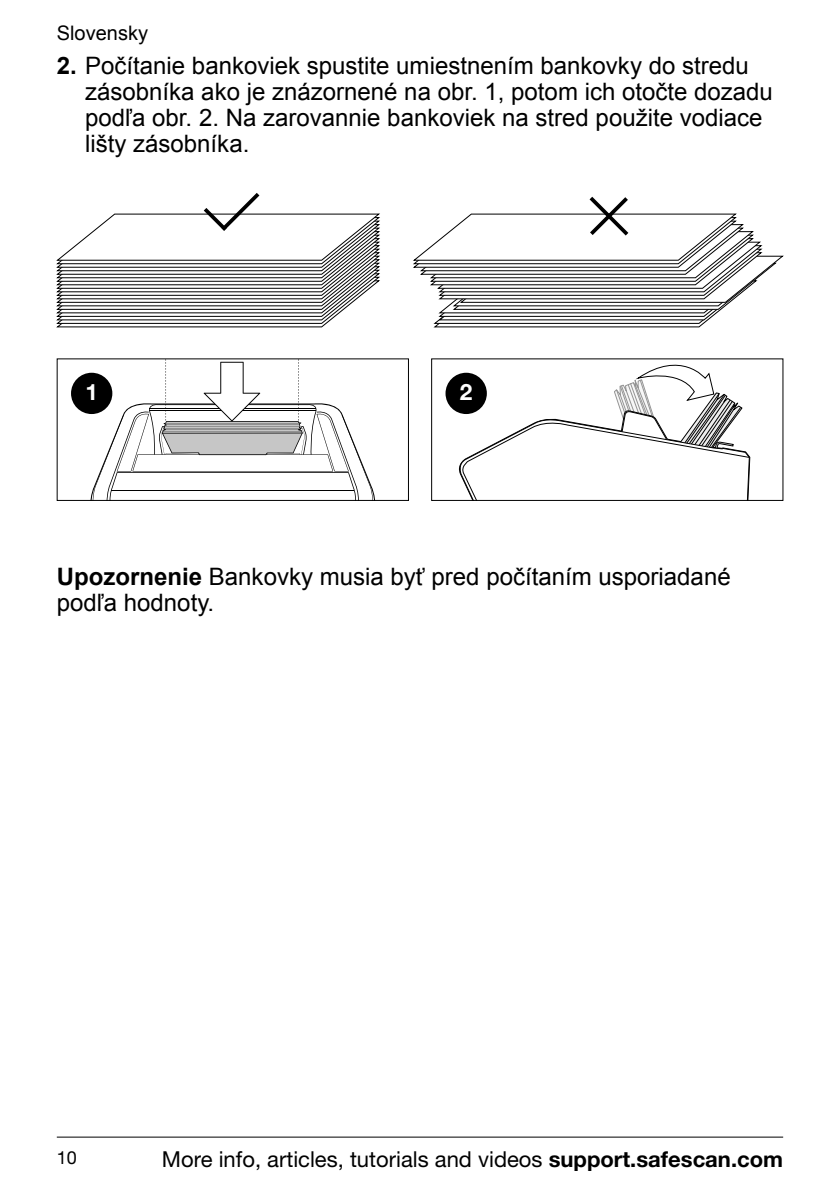
<style>
.page{position:relative;width:840px;height:1191px;background:#fff}
.page>*{position:absolute;margin:0;border:0;box-sizing:border-box;transform-origin:0 0}
.t1{font:24px/26px "Arial";color:#000}
.t2{font:700 22.6px "Helvetica Neue LT Std";color:#fff}
.t3{font:22px "Helvetica Neue LT Std";color:#000}
.t4{font:20px "Arial";color:#000}
.t5{font:18px "Helvetica Neue LT Std";color:#000}
.s1{font-weight:700}
</style>
<div class="page">
<hr style="left:57px;top:1136px;width:725px;height:1px;background:#000">
<svg style="left:56px;top:193px;width:324px;height:134px"></svg>
<svg style="left:413px;top:196px;width:370px;height:131px"></svg>
<svg style="left:89px;top:360px;width:286px;height:139px"></svg>
<div style="left:57px;top:358px;width:351px;height:143px;border:1px solid #000"></div>
<svg style="left:447px;top:364px;width:303px;height:135px"></svg>
<div style="left:431px;top:358px;width:351px;height:143px;border:1px solid #000"></div>
<div style="left:71px;top:373px;width:41px;height:41px;background:#000;border-radius:50%"></div>
<div style="left:445px;top:373px;width:41px;height:41px;background:#000;border-radius:50%"></div>
<p class="t4" style="left:57px;top:19px;width:93px">Slovensky</p>
<p class="t1" style="left:85px;top:53px;width:689px;text-indent:-28px"><span class="s1">2.</span> Počítanie bankoviek spustite umiestnením bankovky do stredu zásobníka ako je znázornené na obr. 1, potom ich otočte dozadu podľa obr. 2. Na zarovannie bankoviek na stred použite vodiace lišty zásobníka.</p>
<p class="t2" style="left:85px;top:378px;width:14px">1</p>
<p class="t2" style="left:459px;top:378px;width:14px">2</p>
<p class="t1" style="left:57px;top:563px;width:675px"><span class="s1">Upozornenie</span> Bankovky musia byť pred počítaním usporiadané podľa hodnoty.</p>
<p class="t5" style="left:57px;top:1147px;width:22px">10</p>
<p class="t3" style="left:162px;top:1146px;width:622px">More info, articles, tutorials and videos <span class="s1">support.safescan.com</span></p>
</div>
